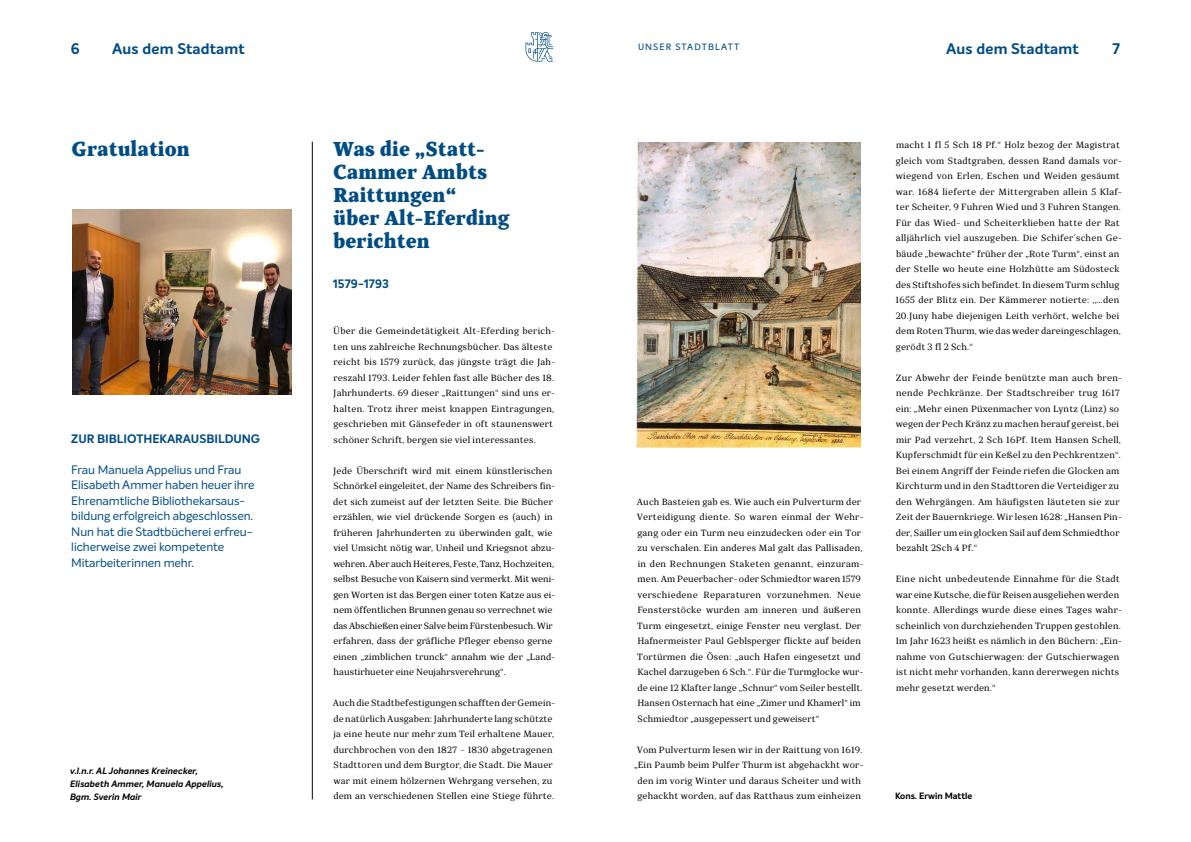
<style>
.page{position:relative;width:1191px;height:842px;background:#fff}
.page>*{position:absolute;margin:0;border:0;box-sizing:border-box;transform-origin:0 0}
.t1{font:900 20px/23px "TT Bells";color:#004c85}
.t2{font:700 15px "Intelo Alt";letter-spacing:.015em;color:#004c85}
.t3{font:12px/15.5px "Intelo Alt";letter-spacing:-.005em;color:#004c85}
.t4{font:700 12px "Intelo Alt";color:#004c85}
.t5{font:9px/15.5px "TT Bells";letter-spacing:.02em;color:#000}
.t6{font:9px/15.5px "TT Bells";color:#000}
.t7{font:italic 700 9px/13px "Intelo Alt";letter-spacing:.01em;color:#000}
.t8{font:700 9px "Intelo Alt";color:#000}
.t9{font:500 9px "Intelo Alt";letter-spacing:.12em;color:#004c85}
</style>
<div class="page">
<img style="left:72px;top:210px;width:220px;height:184px">
<hr style="left:312px;top:142px;width:1px;height:657px;background:#000">
<img style="left:636px;top:143px;width:225px;height:304px">
<svg style="left:525px;top:32px;width:28px;height:30px"></svg>
<h2 class="t2" style="left:112px;top:39px;width:134px">Aus dem Stadtamt</h2>
<h2 class="t2" style="left:946px;top:40px;width:134px">Aus dem Stadtamt</h2>
<h2 class="t2" style="left:1112px;top:40px;width:9px">7</h2>
<h2 class="t2" style="left:71px;top:40px;width:10px">6</h2>
<p class="t9" style="left:638px;top:41px;width:103px">UNSER STADTBLATT</p>
<h1 class="t1" style="left:72px;top:138px;width:120px">Gratulation</h1>
<h3 class="t4" style="left:71px;top:431px;width:190px">ZUR BIBLIOTHEKARAUSBILDUNG</h3>
<h3 class="t3" style="left:71px;top:462px;width:185px">Frau Manuela Appelius und Frau<br>Elisabeth Ammer haben heuer ihre<br>Ehrenamtliche Bibliothekarsaus&shy;bildung erfolgreich abgeschlossen.<br>Nun hat die Stadtbücherei erfreu&shy;licherweise zwei kompetente<br>Mitarbeiterinnen mehr.</h3>
<p class="t7" style="left:71px;top:764px;width:155px">v.l.n.r. AL Johannes Kreinecker,<br>Elisabeth Ammer, Manuela Appelius,<br>Bgm. Sverin Mair</p>
<h1 class="t1" style="left:333px;top:137px;width:178px">Was die „Statt-<br>Cammer Ambts<br>Raittungen“<br>über Alt-Eferding berichten</h1>
<h3 class="t4" style="left:333px;top:276px;width:58px">1579-1793</h3>
<p class="t5" style="left:333px;top:323px;width:223px">Über die Gemeindetätigkeit Alt-Eferding berich&shy;ten uns zahlreiche Rechnungsbücher. Das älteste reicht bis 1579 zurück, das jüngste trägt die Jah&shy;reszahl 1793. Leider fehlen fast alle Bücher des 18.<br>Jahrhunderts. 69 dieser „Raittungen“ sind uns er&shy;halten. Trotz ihrer meist knappen Eintragungen, geschrieben mit Gänsefeder in oft staunenswert schöner Schrift, bergen sie viel interessantes.</p>
<p class="t6" style="left:333px;top:463px;width:223px">Jede Überschrift wird mit einem künstlerischen Schnörkel eingeleitet, der Name des Schreibers fin&shy;det sich zumeist auf der letzten Seite. Die Bücher erzählen, wie viel drückende Sorgen es (auch) in früheren Jahrhunderten zu überwinden galt, wie viel Umsicht nötig war, Unheil und Kriegsnot abzu&shy;wehren. Aber auch Heiteres, Feste, Tanz, Hochzeiten, selbst Besuche von Kaisern sind vermerkt. Mit weni&shy;gen Worten ist das Bergen einer toten Katze aus ei&shy;nem öffentlichen Brunnen genau so verrechnet wie das Abschießen einer Salve beim Fürstenbesuch. Wir erfahren, dass der gräfliche Pfleger ebenso gerne einen „zimblichen trunck“ annahm wie der „Land&shy;haustirhueter eine Neujahrsverehrung“.</p>
<p class="t5" style="left:333px;top:695px;width:224px">Auch die Stadtbefestigungen schafften der Gemein&shy;de natürlich Ausgaben: Jahrhunderte lang schützte ja eine heute nur mehr zum Teil erhaltene Mauer, durchbrochen von den 1827 – 1830 abgetragenen Stadttoren und dem Burgtor, die Stadt. Die Mauer war mit einem hölzernen Wehrgang versehen, zu dem an verschiedenen Stellen eine Stiege führte.</p>
<p class="t5" style="left:637px;top:494px;width:228px">Auch Basteien gab es. Wie auch ein Pulverturm der Verteidigung diente. So waren einmal der Wehr&shy;gang oder ein Turm neu einzudecken oder ein Tor zu verschalen. Ein anderes Mal galt das Pallisaden, in den Rechnungen Staketen genannt, einzuram&shy;men. Am Peuerbacher- oder Schmiedtor waren 1579 verschiedene Reparaturen vorzunehmen. Neue Fensterstöcke wurden am inneren und äußeren Turm eingesetzt, einige Fenster neu verglast. Der Hafnermeister Paul Geblsperger flickte auf beiden Tortürmen die Ösen: „auch Hafen eingesetzt und Kachel darzugeben 6 Sch.“. Für die Turmglocke wur&shy;de eine 12 Klafter lange „Schnur“ vom Seiler bestellt.<br>Hansen Osternach hat eine „Zimer und Khamerl“ im Schmiedtor „ausgepessert und geweisert“</p>
<p class="t5" style="left:634px;top:742px;width:231px;text-align:center">Vom Pulverturm lesen wir in der Raittung von 1619. „Ein Paumb beim Pulfer Thurm ist abgehackht wor&shy;den im vorig Winter und daraus Scheiter und with gehackht worden, auf das Ratthaus zum einheizen</p>
<p class="t5" style="left:895px;top:137px;width:228px">macht 1 fl 5 Sch 18 Pf.“ Holz bezog der Magistrat gleich vom Stadtgraben, dessen Rand damals vor&shy;wiegend von Erlen, Eschen und Weiden gesäumt war. 1684 lieferte der Mittergraben allein 5 Klaf&shy;ter Scheiter, 9 Fuhren Wied und 3 Fuhren Stangen.<br>Für das Wied- und Scheiterklieben hatte der Rat alljährlich viel auszugeben. Die Schifer´schen Ge&shy;bäude „bewachte“ früher der „Rote Turm“, einst an der Stelle wo heute eine Holzhütte am Südosteck des Stiftshofes sich befindet. In diesem Turm schlug 1655 der Blitz ein. Der Kämmerer notierte: ,,…den 20.Juny habe diejenigen Leith verhört, welche bei dem Roten Thurm, wie das weder dareingeschlagen, gerödt 3 fl 2 Sch.“</p>
<p class="t5" style="left:895px;top:370px;width:228px">Zur Abwehr der Feinde benützte man auch bren&shy;nende Pechkränze. Der Stadtschreiber trug 1617 ein: „Mehr einen Püxenmacher von Lyntz (Linz) so wegen der Pech Kränz zu machen herauf gereist, bei mir Pad verzehrt, 2 Sch 16Pf. Item Hansen Schell, Kupferschmidt für ein Keßel zu den Pechkrentzen“.<br>Bei einem Angriff der Feinde riefen die Glocken am Kirchturm und in den Stadttoren die Verteidiger zu den Wehrgängen. Am häufigsten läuteten sie zur Zeit der Bauernkriege. Wir lesen 1628: „Hansen Pin&shy;der, Sailler um ein glocken Sail auf dem Schmiedthor bezahlt 2Sch 4 Pf.“</p>
<p class="t5" style="left:896px;top:571px;width:228px">Eine nicht unbedeutende Einnahme für die Stadt war eine Kutsche, die für Reisen ausgeliehen werden konnte. Allerdings wurde diese eines Tages wahr&shy;scheinlich von durchziehenden Truppen gestohlen.<br>Im Jahr 1623 heißt es nämlich in den Büchern: „Ein&shy;nahme von Gutschierwagen: der Gutschierwagen ist nicht mehr vorhanden, kann dererwegen nichts mehr gesetzt werden.“</p>
<p class="t8" style="left:895px;top:790px;width:79px">Kons. Erwin Mattle</p>
</div>
